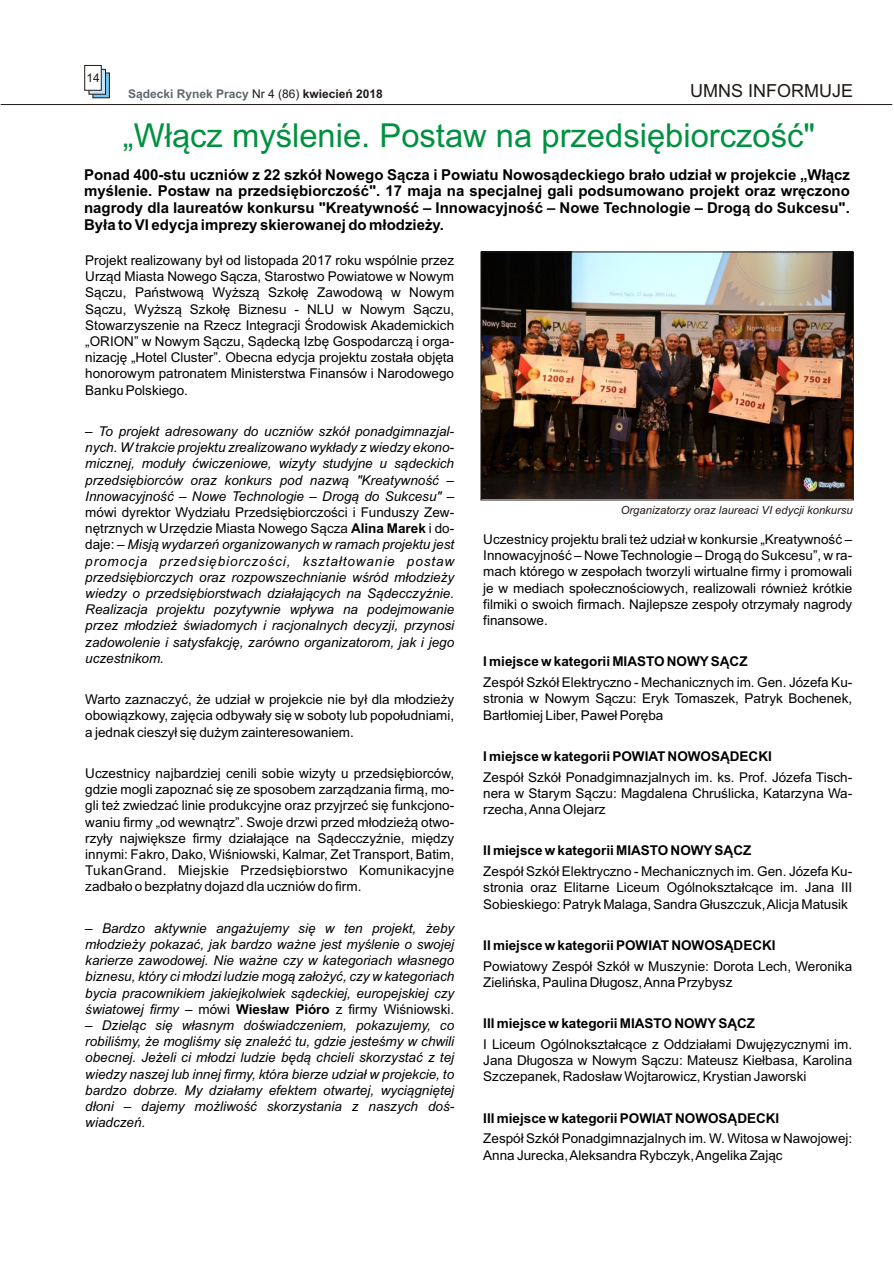
<style>
.page{position:relative;width:894px;height:1263px;background:#fff}
.page>*{position:absolute;margin:0;border:0;box-sizing:border-box;transform-origin:0 0}
.t1{font:33px "Arial";color:#009140}
.t2{font:18px "Arial";color:#1f1a17}
.t3{font:700 15px/16.8px "Arial";color:#000;text-align:justify}
.t4{font:13.5px/16.2px "Arial";color:#000}
.t5{font:italic 13.5px/16.2px "Arial";color:#000;text-align:justify}
.t6{font:700 13.5px "Arial";color:#000}
.t7{font:13.5px "Arial";letter-spacing:.02em;color:#000}
.t8{font:italic 13.5px "Arial";letter-spacing:.07em;color:#000}
.t9{font:700 12px "Arial";color:#5e696e}
.t10{font:12px "Arial";color:#1f1a17}
.t11{font:italic 11.25px "Arial";color:#1f1a17}
.s1{font-weight:400;color:#1f1a17}
.s2{color:#1f1a17}
.s3{font-weight:700}
.s4{font-style:normal}
.s5{font-weight:700;font-style:normal}
</style>
<div class="page">
<svg style="left:93px;top:73px;width:17px;height:25px"></svg>
<svg style="left:89px;top:69px;width:17px;height:25px"></svg>
<div style="left:85px;top:65px;width:16px;height:25px;background:#fff"></div>
<hr style="left:1px;top:104px;width:891px;height:1px;background:#1f1a17">
<img style="left:483px;top:254px;width:369px;height:244px">
<div style="left:481px;top:252px;width:373px;height:248px;border:1px solid #1f1a17"></div>
<p class="t10" style="left:87px;top:74px;width:15px">14</p>
<p class="t9" style="left:128px;top:89px;width:256px">S¹decki Rynek Pracy <span class="s1">Nr 4 (86)</span> <span class="s2">kwiecieñ 2018</span></p>
<h2 class="t2" style="left:690px;top:84px;width:164px">UMNS INFORMUJE</h2>
<h1 class="t1" style="left:123px;top:123px;width:694px">„W³¹cz myœlenie. Postaw na przedsiêbiorczoœæ"</h1>
<p class="t3" style="left:84px;top:167px;width:767px">Ponad 400-stu uczniów z 22 szkó³ Nowego S¹cza i Powiatu Nowos¹deckiego bra³o udzia³ w projekcie „W³¹cz myœlenie. Postaw na przedsiêbiorczoœæ". 17 maja na specjalnej gali podsumowano projekt oraz wrêczono nagrody dla laureatów konkursu "Kreatywnoœæ – Innowacyjnoœæ – Nowe Technologie – Drog¹ do Sukcesu".<br>By³a to VI edycja imprezy skierowanej do m³odzie¿y.</p>
<p class="t4" style="left:85px;top:253px;width:371px;text-align:justify">Projekt realizowany by³ od listopada 2017 roku wspólnie przez Urz¹d Miasta Nowego S¹cza, Starostwo Powiatowe w Nowym S¹czu, Pañstwow¹ Wy¿sz¹ Szko³ê Zawodow¹ w Nowym S¹czu, Wy¿sz¹ Szko³ê Biznesu - NLU w Nowym S¹czu, Stowarzyszenie na Rzecz Integracji Œrodowisk Akademickich „ORION” w Nowym S¹czu, S¹deck¹ Izbê Gospodarcz¹ i orga&shy;nizacjê „Hotel Cluster”. Obecna edycja projektu zosta³a objêta honorowym patronatem Ministerstwa Finansów i Narodowego Banku Polskiego.</p>
<p class="t5" style="left:85px;top:424px;width:370px">– To projekt adresowany do uczniów szkó³ ponadgimnazjal&shy;nych. W trakcie projektu zrealizowano wyk³ady z wiedzy ekono&shy;micznej, modu³y æwiczeniowe, wizyty studyjne u s¹deckich przedsiêbiorców oraz konkurs pod nazw¹ "Kreatywnoœæ – Innowacyjnoœæ – Nowe Technologie – Drog¹ do Sukcesu" –</p>
<p class="t4" style="left:85px;top:505px;width:370px">mówi dyrektor Wydzia³u Przedsiêbiorczoœci i Funduszy Zew&shy;nêtrznych w Urzêdzie Miasta Nowego S¹cza <span class="s3">Alina Marek</span> i do-</p>
<p class="t5" style="left:85px;top:538px;width:370px"><span class="s4">daje:</span> – Misj¹ wydarzeñ organizowanych w ramach projektu jest</p>
<p class="t8" style="left:85px;top:556px;width:371px">promocja przedsiêbiorczoœci, kszta³towanie postaw</p>
<p class="t5" style="left:85px;top:570px;width:371px">przedsiêbiorczych oraz rozpowszechnianie wœród m³odzie¿y</p>
<p class="t5" style="left:85px;top:586px;width:370px">wiedzy o przedsiêbiorstwach dzia³aj¹cych na S¹decczyŸnie.</p>
<p class="t5" style="left:85px;top:603px;width:370px">Realizacja projektu pozytywnie wp³ywa na podejmowanie</p>
<p class="t5" style="left:85px;top:619px;width:371px">przez m³odzie¿ œwiadomych i racjonalnych decyzji, przynosi zadowolenie i satysfakcjê, zarówno organizatorom, jak i jego uczestnikom.</p>
<p class="t11" style="left:621px;top:506px;width:234px">Organizatorzy oraz laureaci VI edycji konkursu</p>
<p class="t4" style="left:483px;top:532px;width:370px">Uczestnicy projektu brali te¿ udzia³ w konkursie „Kreatywnoœæ –</p>
<p class="t4" style="left:483px;top:549px;width:370px">Innowacyjnoœæ – Nowe Technologie – Drog¹ do Sukcesu”, w ra-</p>
<p class="t4" style="left:483px;top:565px;width:371px">mach którego w zespo³ach tworzyli wirtualne firmy i promowali</p>
<p class="t4" style="left:483px;top:581px;width:371px">je w mediach spo³ecznoœciowych, realizowali równie¿ krótkie</p>
<p class="t4" style="left:483px;top:597px;width:371px">filmiki o swoich firmach. Najlepsze zespo³y otrzyma³y nagrody</p>
<p class="t4" style="left:483px;top:613px;width:66px">finansowe.</p>
<p class="t6" style="left:483px;top:657px;width:266px">I miejsce w kategorii MIASTO NOWY S¥CZ</p>
<p class="t4" style="left:483px;top:676px;width:371px">Zespó³ Szkó³ Elektryczno - Mechanicznych im. Gen. Józefa Ku-</p>
<p class="t4" style="left:85px;top:693px;width:371px">Warto zaznaczyæ, ¿e udzia³ w projekcie nie by³ dla m³odzie¿y</p>
<p class="t4" style="left:483px;top:692px;width:371px">stronia w Nowym S¹czu: Eryk Tomaszek, Patryk Bochenek,</p>
<p class="t4" style="left:85px;top:709px;width:371px">obowi¹zkowy, zajêcia odbywa³y siê w soboty lub popo³udniami,</p>
<p class="t4" style="left:483px;top:708px;width:182px">Bart³omiej Liber, Pawe³ Porêba</p>
<p class="t4" style="left:85px;top:725px;width:270px">a jednak cieszy³ siê du¿ym zainteresowaniem.</p>
<p class="t6" style="left:483px;top:751px;width:290px">I miejsce w kategorii POWIAT NOWOS¥DECKI</p>
<p class="t4" style="left:85px;top:766px;width:370px">Uczestnicy najbardziej cenili sobie wizyty u przedsiêbiorców,</p>
<p class="t4" style="left:483px;top:770px;width:370px">Zespó³ Szkó³ Ponadgimnazjalnych im. ks. Prof. Józefa Tisch-</p>
<p class="t4" style="left:85px;top:783px;width:371px">gdzie mogli zapoznaæ siê ze sposobem zarz¹dzania firm¹, mo-</p>
<p class="t4" style="left:483px;top:786px;width:370px">nera w Starym S¹czu: Magdalena Chruœlicka, Katarzyna Wa-</p>
<p class="t4" style="left:85px;top:799px;width:371px">gli te¿ zwiedzaæ linie produkcyjne oraz przyjrzeæ siê funkcjono-</p>
<p class="t4" style="left:483px;top:802px;width:124px">rzecha, Anna Olejarz</p>
<p class="t4" style="left:85px;top:815px;width:371px;text-align:justify">waniu firmy „od wewn¹trz”. Swoje drzwi przed m³odzie¿¹ otwo&shy;rzy³y najwiêksze firmy dzia³aj¹ce na S¹decczyŸnie, miêdzy innymi: Fakro, Dako, Wiœniowski, Kalmar, Zet Transport, Batim,</p>
<p class="t6" style="left:483px;top:846px;width:270px">II miejsce w kategorii MIASTO NOWY S¥CZ</p>
<p class="t7" style="left:85px;top:865px;width:370px">TukanGrand. Miejskie Przedsiêbiorstwo Komunikacyjne</p>
<p class="t4" style="left:483px;top:865px;width:371px">Zespó³ Szkó³ Elektryczno - Mechanicznych im. Gen. Józefa Ku-</p>
<p class="t4" style="left:85px;top:880px;width:278px">zadba³o o bezp³atny dojazd dla uczniów do firm.</p>
<p class="t4" style="left:483px;top:881px;width:371px">stronia oraz Elitarne Liceum Ogólnokszta³c¹ce im. Jana III<br>Sobieskiego: Patryk Malaga, Sandra G³uszczuk, Alicja Matusik</p>
<p class="t5" style="left:85px;top:921px;width:371px">– Bardzo aktywnie anga¿ujemy siê w ten projekt, ¿eby m³odzie¿y pokazaæ, jak bardzo wa¿ne jest myœlenie o swojej</p>
<p class="t6" style="left:483px;top:940px;width:294px">II miejsce w kategorii POWIAT NOWOS¥DECKI</p>
<p class="t5" style="left:85px;top:954px;width:370px">karierze zawodowej. Nie wa¿ne czy w kategoriach w³asnego</p>
<p class="t4" style="left:483px;top:959px;width:370px">Powiatowy Zespó³ Szkó³ w Muszynie: Dorota Lech, Weronika</p>
<p class="t5" style="left:85px;top:970px;width:371px">biznesu, który ci m³odzi ludzie mog¹ za³o¿yæ, czy w kategoriach</p>
<p class="t4" style="left:483px;top:975px;width:251px">Zieliñska, Paulina D³ugosz, Anna Przybysz</p>
<p class="t5" style="left:85px;top:986px;width:370px">bycia pracownikiem jakiejkolwiek s¹deckiej, europejskiej czy œwiatowej firmy – <span class="s4">mówi</span> <span class="s5">Wies³aw Pióro</span> <span class="s4">z firmy Wiœniowski.</span></p>
<p class="t5" style="left:85px;top:1018px;width:370px">– Dziel¹c siê w³asnym doœwiadczeniem, pokazujemy, co</p>
<p class="t6" style="left:483px;top:1018px;width:273px">III miejsce w kategorii MIASTO NOWY S¥CZ</p>
<p class="t5" style="left:85px;top:1035px;width:370px">robiliœmy, ¿e mogliœmy siê znaleŸæ tu, gdzie jesteœmy w chwili</p>
<p class="t4" style="left:483px;top:1037px;width:371px">I Liceum Ogólnokszta³c¹ce z Oddzia³ami Dwujêzycznymi im.</p>
<p class="t5" style="left:85px;top:1051px;width:370px">obecnej. Je¿eli ci m³odzi ludzie bêd¹ chcieli skorzystaæ z tej</p>
<p class="t4" style="left:483px;top:1054px;width:370px">Jana D³ugosza w Nowym S¹czu: Mateusz Kie³basa, Karolina</p>
<p class="t5" style="left:85px;top:1067px;width:370px">wiedzy naszej lub innej firmy, która bierze udzia³ w projekcie, to</p>
<p class="t4" style="left:483px;top:1070px;width:325px">Szczepanek, Rados³aw Wojtarowicz, Krystian Jaworski</p>
<p class="t5" style="left:85px;top:1083px;width:371px">bardzo dobrze. My dzia³amy efektem otwartej, wyci¹gniêtej d³oni – dajemy mo¿liwoœæ skorzystania z naszych doœ&shy;wiadczeñ<span class="s4">.</span></p>
<p class="t6" style="left:483px;top:1113px;width:298px">III miejsce w kategorii POWIAT NOWOS¥DECKI</p>
<p class="t4" style="left:483px;top:1132px;width:370px">Zespó³ Szkó³ Ponadgimnazjalnych im. W. Witosa w Nawojowej:<br>Anna Jurecka, Aleksandra Rybczyk, Angelika Zaj¹c</p>
</div>
